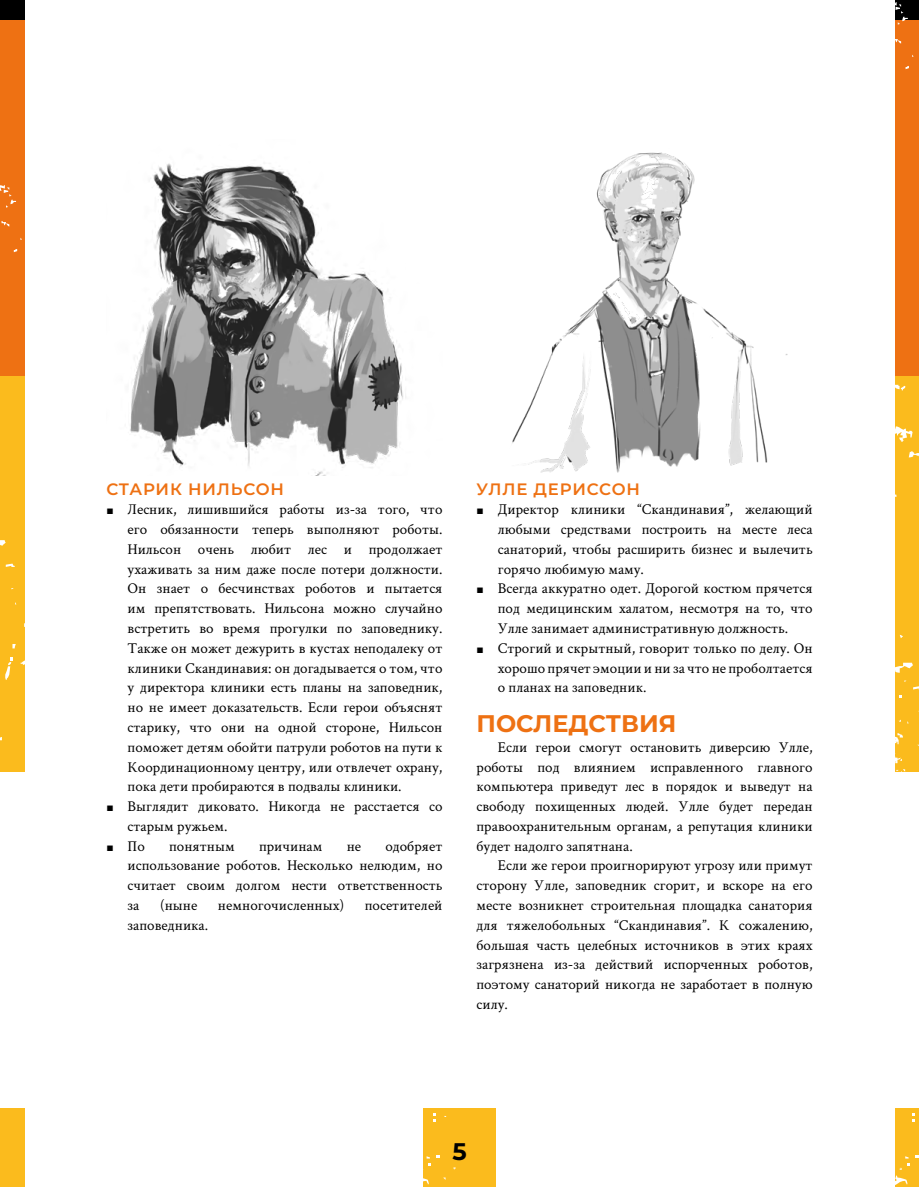
<style>
.page{position:relative;width:919px;height:1187px;background:#fff}
.page>*{position:absolute;margin:0;border:0;box-sizing:border-box;transform-origin:0 0}
.t1{font:700 24px "Montserrat";color:#ee7113}
.t2{font:700 24px "Montserrat";color:#000}
.t3{font:600 16.5px "Montserrat";letter-spacing:.05em;color:#ee7113}
.t4{font:15px/19.8px "Crimson Text";color:#000;text-align:justify}
.s1{font-family:"Times New Roman";font-size:12px}
</style>
<div class="page">
<div style="left:423px;top:1107px;width:73px;height:79px;background:#fbbb1d"></div>
<div style="left:895px;top:0;width:23px;height:376px;background:#ee7113"></div>
<div style="left:895px;top:376px;width:23px;height:395px;background:#fbbb1d"></div>
<div style="left:895px;top:0;width:23px;height:20px;background:#000"></div>
<div style="left:895px;top:1107px;width:23px;height:79px;background:#fbbb1d"></div>
<svg style="left:895px;top:385px;width:10px;height:5px"></svg>
<svg style="left:895px;top:662px;width:18px;height:10px"></svg>
<svg style="left:913px;top:686px;width:5px;height:3px"></svg>
<svg style="left:895px;top:426px;width:17px;height:16px"></svg>
<svg style="left:908px;top:451px;width:10px;height:6px"></svg>
<svg style="left:895px;top:2px;width:12px;height:23px"></svg>
<svg style="left:895px;top:39px;width:6px;height:5px"></svg>
<svg style="left:895px;top:733px;width:23px;height:39px"></svg>
<svg style="left:899px;top:1156px;width:10px;height:13px"></svg>
<svg style="left:895px;top:1175px;width:12px;height:10px"></svg>
<div style="left:0;top:0;width:25px;height:376px;background:#ee7113"></div>
<div style="left:0;top:376px;width:25px;height:395px;background:#fbbb1d"></div>
<div style="left:0;top:0;width:25px;height:20px;background:#000"></div>
<div style="left:0;top:1107px;width:25px;height:79px;background:#fbbb1d"></div>
<svg style="left:21px;top:660px;width:4px;height:5px"></svg>
<svg style="left:0;top:540px;width:6px;height:6px"></svg>
<svg style="left:6px;top:563px;width:9px;height:4px"></svg>
<svg style="left:12px;top:644px;width:4px;height:4px"></svg>
<svg style="left:5px;top:657px;width:7px;height:22px"></svg>
<svg style="left:0;top:185px;width:16px;height:23px"></svg>
<svg style="left:2px;top:221px;width:7px;height:5px"></svg>
<svg style="left:426px;top:1155px;width:14px;height:11px"></svg>
<svg style="left:423px;top:1178px;width:6px;height:7px"></svg>
<img style="left:512px;top:152px;width:276px;height:321px">
<img style="left:130px;top:163px;width:276px;height:312px">
<p class="t3" style="left:106px;top:477px;width:179px">СТАРИК НИЛЬСОН</p>
<p class="t4" style="left:128px;top:499px;width:316px;text-indent:-21px"><span class="s1">■</span> Лесник, лишившийся работы из-за того, что его обязанности теперь выполняют роботы.<br>Нильсон очень любит лес и продолжает ухаживать за ним даже после потери должности.<br>Он знает о бесчинствах роботов и пытается им препятствовать. Нильсона можно случайно встретить во время прогулки по заповеднику.<br>Также он может дежурить в кустах неподалеку от клиники Скандинавия: он догадывается о том, что у директора клиники есть планы на заповедник, но не имеет доказательств. Если герои объяснят старику, что они на одной стороне, Нильсон поможет детям обойти патрули роботов на пути к Координационному центру, или отвлечет охрану, пока дети пробираются в подвалы клиники.</p>
<p class="t4" style="left:128px;top:795px;width:316px;text-indent:-21px"><span class="s1">■</span> Выглядит диковато. Никогда не расстается со старым ружьем.</p>
<p class="t4" style="left:106px;top:835px;width:40px"><span class="s1">■</span> По</p>
<p class="t4" style="left:169px;top:835px;width:67px">понятным</p>
<p class="t4" style="left:259px;top:835px;width:65px">причинам</p>
<p class="t4" style="left:346px;top:835px;width:16px">не</p>
<p class="t4" style="left:128px;top:835px;width:316px;text-indent:258px">одобряет использование роботов. Несколько нелюдим, но считает своим долгом нести ответственность за</p>
<p class="t4" style="left:160px;top:894px;width:39px">(ныне</p>
<p class="t4" style="left:218px;top:894px;width:128px">немногочисленных)</p>
<p class="t4" style="left:365px;top:894px;width:79px">посетителей</p>
<p class="t4" style="left:128px;top:914px;width:82px">заповедника.</p>
<p class="t3" style="left:476px;top:477px;width:165px">УЛЛЕ ДЕРИССОН</p>
<p class="t4" style="left:497px;top:499px;width:316px;text-indent:-21px"><span class="s1">■</span> Директор клиники “Скандинавия”, желающий любыми средствами построить на месте леса санаторий, чтобы расширить бизнес и вылечить горячо любимую маму.</p>
<p class="t4" style="left:497px;top:578px;width:316px;text-indent:-21px"><span class="s1">■</span> Всегда аккуратно одет. Дорогой костюм прячется под медицинским халатом, несмотря на то, что Улле занимает административную должность.</p>
<p class="t4" style="left:497px;top:637px;width:316px;text-indent:-21px"><span class="s1">■</span> Строгий и скрытный, говорит только по делу. Он хорошо прячет эмоции и ни за что не проболтается о планах на заповедник.</p>
<h1 class="t1" style="left:476px;top:707px;width:201px">ПОСЛЕДСТВИЯ</h1>
<p class="t4" style="left:476px;top:736px;width:337px;text-indent:21px">Если герои смогут остановить диверсию Улле, роботы под влиянием исправленного главного компьютера приведут лес в порядок и выведут на свободу похищенных людей. Улле будет передан правоохранительным органам, а репутация клиники будет надолго запятнана.</p>
<p class="t4" style="left:476px;top:855px;width:337px;text-indent:21px">Если же герои проигнорируют угрозу или примут сторону Улле, заповедник сгорит, и вскоре на его месте возникнет строительная площадка санатория для тяжелобольных “Скандинавия”. К сожалению, большая часть целебных источников в этих краях загрязнена из-за действий испорченных роботов, поэтому санаторий никогда не заработает в полную силу.</p>
<h1 class="t2" style="left:452px;top:1135px;width:16px">5</h1>
</div>
